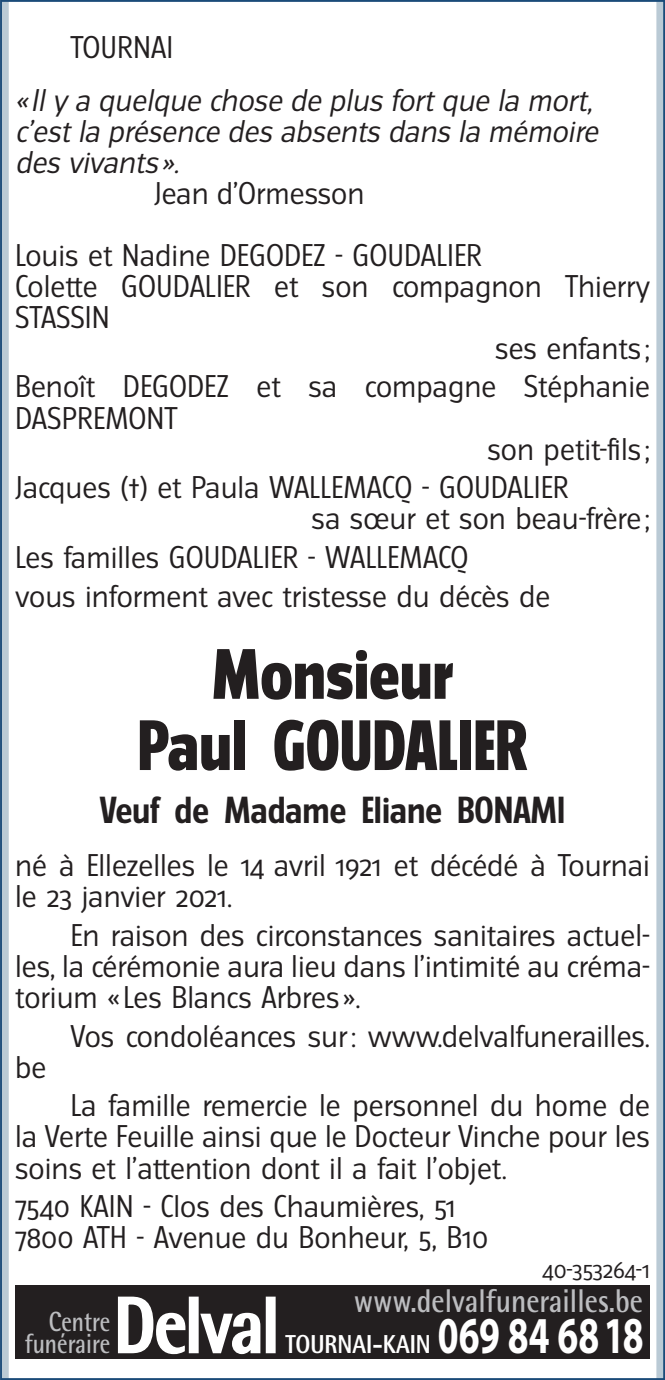
<style>
.page{position:relative;width:665px;height:1380px;background:#fff}
.page>*{position:absolute;margin:0;border:0;box-sizing:border-box;transform-origin:0 0}
.t1{font:800 79.8px "Rotis Semi Sans";letter-spacing:-.03em;color:#fff;scale:.86 1}
.t2{font:800 63.7px/71px "Turmino";color:#231f20;text-align:center}
.t3{font:700 51.8px "Myriad";letter-spacing:.005em;color:#fff;scale:.72 1}
.t4{font:700 33.6px "Turmino";color:#231f20}
.t5{font:700 32.9px "Rotis Semi Sans";color:#bcbdc0;scale:.86 1}
.t6{font:28px/31.2px "Turmino";color:#231f20}
.t7{font:italic 28px/31.2px "Turmino";color:#231f20}
.t8{font:700 27.65px/21.7px "Rotis Semi Sans";color:#bcbdc0;text-align:right;scale:.82 1}
.t9{font:800 25.9px "Rotis Semi Sans";color:#fff;scale:.86 1}
.t10{font:22.4px "Turmino";letter-spacing:-.025em;color:#231f20}
</style>
<div class="page">
<div style="left:0;top:0;width:9px;height:1379px;background:#bacad5"></div>
<div style="left:656px;top:0;width:9px;height:1379px;background:#bacad5"></div>
<div style="left:15px;top:1284px;width:635px;height:74px;background:#231f20"></div>
<svg style="left:117px;top:1296px;width:69px;height:58px"></svg>
<div style="left:189px;top:1296px;width:10px;height:56px;border:2px solid #fff"></div>
<svg style="left:200px;top:1312px;width:61px;height:42px"></svg>
<div style="left:266px;top:1296px;width:10px;height:56px;border:2px solid #fff"></div>
<p class="t6" style="left:71px;top:31px;width:104px">TOURNAI</p>
<p class="t7" style="left:15px;top:85px;width:590px">« Il y a quelque chose de plus fort que la mort, c’est la présence des absents dans la mémoire des vivants ».</p>
<p class="t6" style="left:15px;top:163px;width:468px;line-height:60.9px;text-indent:139px">Jean d’Ormesson<br>Louis et Nadine DEGODEZ - GOUDALIER</p>
<p class="t6" style="left:15px;top:270px;width:636px">Colette GOUDALIER et son compagnon Thierry</p>
<p class="t6" style="left:15px;top:301px;width:96px">STASSIN</p>
<p class="t6" style="left:495px;top:332px;width:156px">ses enfants ;</p>
<p class="t6" style="left:15px;top:371px;width:636px">Benoît DEGODEZ et sa compagne Stéphanie</p>
<p class="t6" style="left:15px;top:402px;width:164px">DASPREMONT</p>
<p class="t6" style="left:487px;top:433px;width:164px">son petit-fils ;</p>
<p class="t6" style="left:311px;top:472px;width:340px;text-indent:-296px">Jacques (†) et Paula WALLEMACQ - GOUDALIER<br>sa sœur et son beau-frère;</p>
<p class="t6" style="left:15px;top:538px;width:537px;line-height:38.5px">Les familles GOUDALIER - WALLEMACQ<br>vous informent avec tristesse du décès de</p>
<h2 class="t2" style="left:138px;top:639px;width:391px">Monsieur<br>Paul GOUDALIER</h2>
<p class="t4" style="left:100px;top:789px;width:467px">Veuf de Madame Eliane BONAMI</p>
<p class="t6" style="left:15px;top:849px;width:636px">né à Ellezelles le 14 avril 1921 et décédé à Tournai le 23 janvier 2021.</p>
<p class="t6" style="left:15px;top:919px;width:636px;text-align:justify;text-indent:55px">En raison des circonstances sanitaires actuel&shy;les, la cérémonie aura lieu dans l’intimité au créma&shy;torium « Les Blancs Arbres ».</p>
<p class="t6" style="left:71px;top:1020px;width:581px">Vos condoléances sur: www.delvalfunerailles.</p>
<p class="t6" style="left:15px;top:1051px;width:33px">be</p>
<p class="t6" style="left:15px;top:1089px;width:636px;text-align:justify;text-indent:55px">La famille remercie le personnel du home de la Verte Feuille ainsi que le Docteur Vinche pour les soins et l’attention dont il a fait l’objet.</p>
<p class="t6" style="left:15px;top:1190px;width:475px">7540 KAIN - Clos des Chaumières, 51<br>7800 ATH - Avenue du Bonheur, 5, B10</p>
<p class="t10" style="left:542px;top:1255px;width:109px">40‑353264‑1</p>
<h1 class="t1" style="left:114px;top:1274px;width:194px">Delval</h1>
<p class="t5" style="left:354px;top:1280px;width:338px">www.delvalfunerailles.be</p>
<p class="t9" style="left:285px;top:1327px;width:170px">TOURNAI-KAIN</p>
<p class="t8" style="left:25px;top:1310px;width:106px">Centre funéraire</p>
<h3 class="t3" style="left:438px;top:1308px;width:287px">069 84 6818</h3>
</div>
